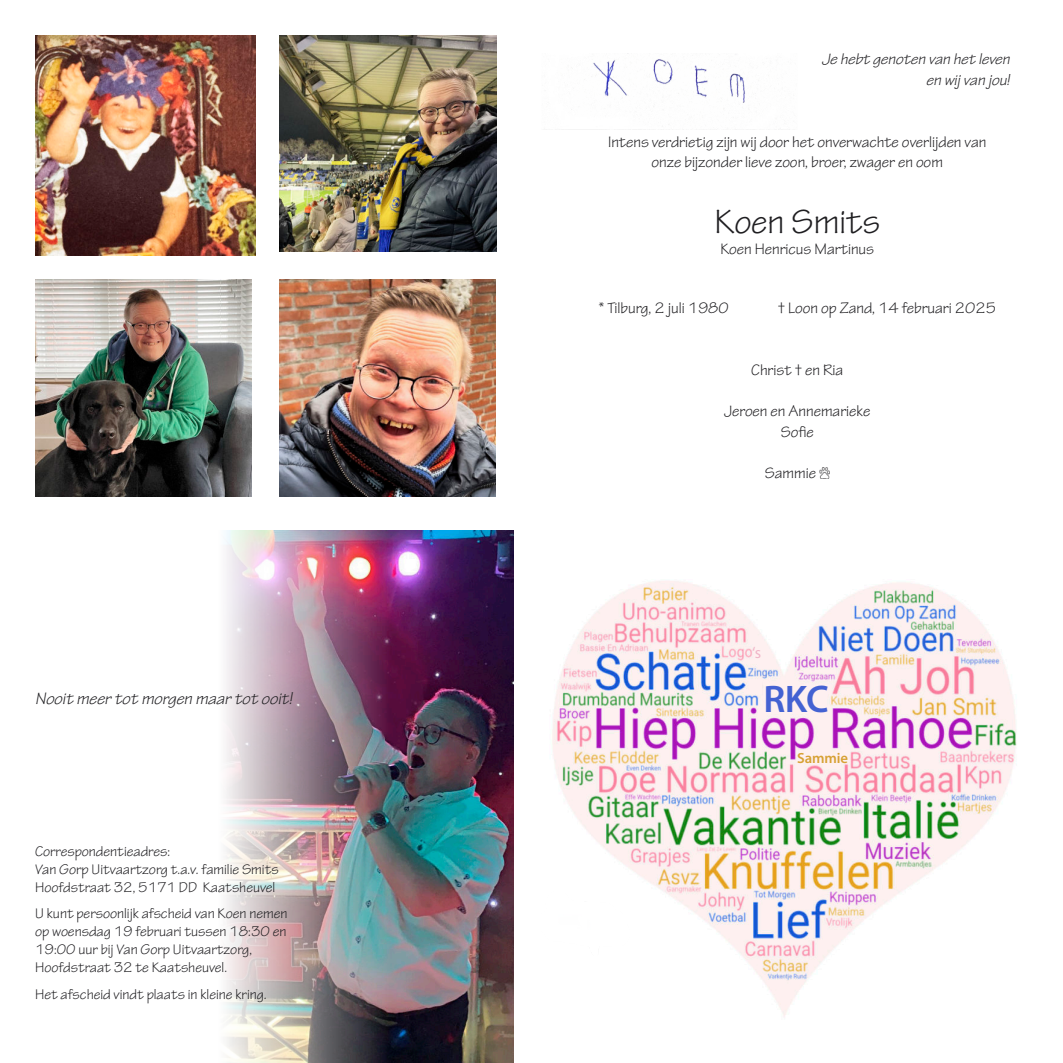
<style>
.page{position:relative;width:1063px;height:1063px;background:#fff}
.page>*{position:absolute;margin:0;border:0;box-sizing:border-box;transform-origin:0 0}
.t1{font:600 38.62px "Myriad Pro";color:#4462d2}
.t2{font:36.25px "Tekton Pro";color:#1f1e21}
.t3{font:italic 17.5px "Tekton Pro";color:#1f1e21}
.t4{font:16.25px/20.8px "Tekton Pro";color:#1f1e21;text-align:center}
.t5{font:italic 16.25px/20.8px "Tekton Pro";color:#1f1e21;text-align:right}
.t6{font:16.25px "Myriad Pro";color:#f0b5c8}
.t7{font:15px/18px "Tekton Pro";color:#1f1e21}
.t8{font:600 14.75px "Myriad Pro";letter-spacing:-.01em;color:#d7a134}
.s1{font-style:italic}
</style>
<div class="page">
<img style="left:226px;top:531px;width:288px;height:532px">
<img style="left:280px;top:35px;width:216px;height:217px">
<img style="left:35px;top:35px;width:220px;height:220px">
<img style="left:280px;top:280px;width:216px;height:216px">
<img style="left:35px;top:280px;width:217px;height:216px">
<svg style="left:819px;top:468px;width:11px;height:10px"></svg>
<svg style="left:571px;top:53px;width:174px;height:57px"></svg>
<img style="left:552px;top:581px;width:465px;height:436px">
<img style="left:762px;top:679px;width:7px;height:23px">
<img style="left:552px;top:891px;width:77px;height:64px">
<p class="t3" style="left:35px;top:692px;width:262px">Nooit meer tot morgen maar tot ooit!</p>
<p class="t7" style="left:35px;top:844px;width:245px">Correspondentieadres:<br>Van Gorp Uitvaartzorg t.a.v. familie Smits<br>Hoofdstraat 32, 5171 DD Kaatsheuvel</p>
<p class="t7" style="left:35px;top:906px;width:254px">U kunt persoonlijk afscheid van Koen nemen op woensdag 19 februari tussen 18:30 en 19:00 uur bij Van Gorp Uitvaartzorg, Hoofdstraat 32 te Kaatsheuvel.</p>
<p class="t7" style="left:35px;top:987px;width:236px">Het afscheid vindt plaats in kleine kring<span class="s1">.</span></p>
<p class="t5" style="left:822px;top:50px;width:192px">Je hebt genoten van het leven en wij van jou!</p>
<p class="t4" style="left:608px;top:133px;width:380px">Intens verdrietig zijn wij door het onverwachte overlijden van onze bijzonder lieve zoon, broer, zwager en oom</p>
<h2 class="t2" style="left:715px;top:207px;width:167px">Koen Smits</h2>
<p class="t4" style="left:720px;top:240px;width:155px">Koen Henricus Martinus</p>
<p class="t4" style="left:599px;top:299px;width:132px">* Tilburg, 2 juli 1980</p>
<p class="t4" style="left:778px;top:299px;width:220px">† Loon op Zand, 14 februari 2025</p>
<p class="t4" style="left:751px;top:361px;width:94px">Christ † en Ria</p>
<p class="t4" style="left:724px;top:403px;width:148px">Jeroen en Annemarieke<br>Sofie</p>
<p class="t4" style="left:765px;top:465px;width:53px">Sammie</p>
<p class="t6" style="left:752px;top:643px;width:11px">‘s</p>
<h1 class="t1" style="left:763px;top:676px;width:67px">RKC</h1>
<p class="t8" style="left:797px;top:749px;width:52px">Sammie</p>
</div>
